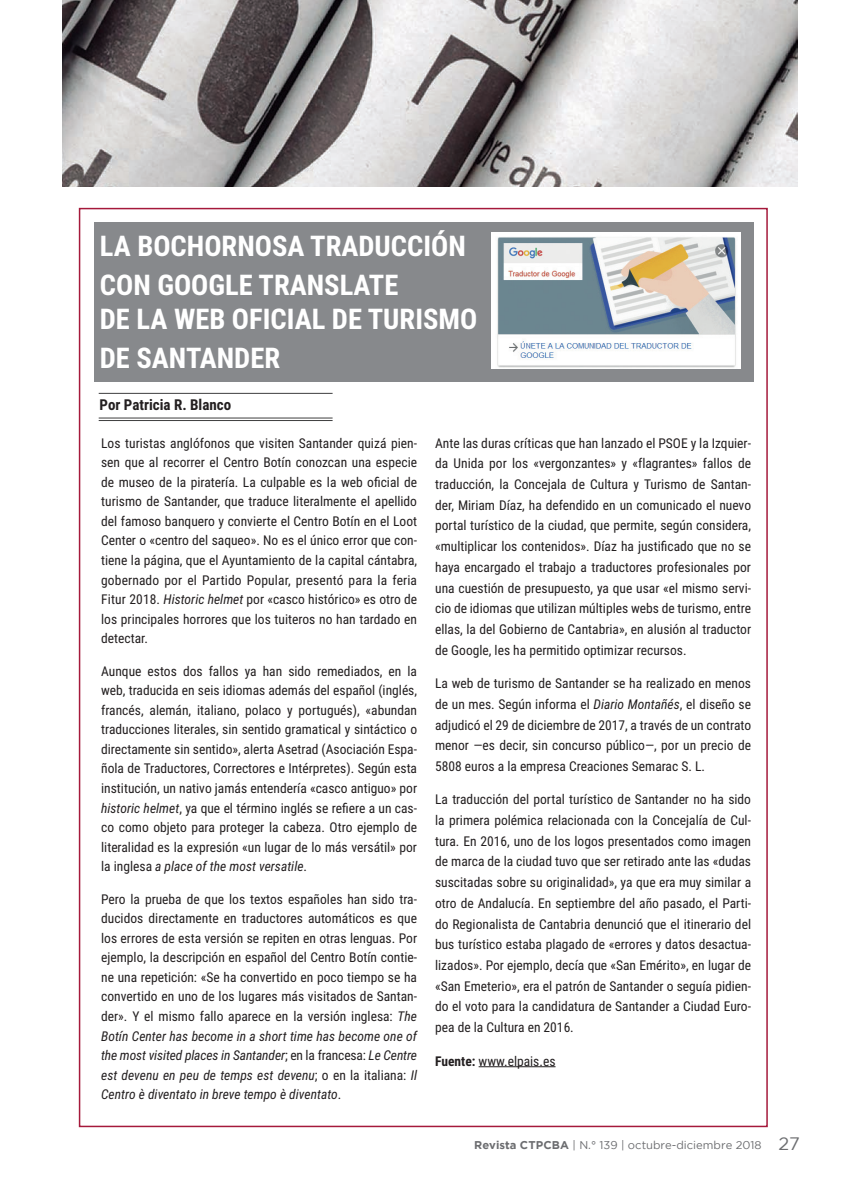
<style>
.page{position:relative;width:851px;height:1191px;background:#fff}
.page>*{position:absolute;margin:0;border:0;box-sizing:border-box;transform-origin:0 0}
.t1{font:700 28.5px/38.7px "Roboto Condensed";color:#fff}
.t2{font:700 15px "Roboto Condensed";color:#231f20}
.t3{font:13.5px/19.5px "Roboto Condensed";color:#231f20;text-align:justify}
.t4{font:11.25px "Gotham";color:#6c6d70}
.s1{font-style:italic}
.s2{font-weight:700}
.s3{font-size:18px}
</style>
<div class="page">
<hr style="left:478px;top:1066px;width:77px;height:1px;background:#231f20">
<div style="left:94px;top:222px;width:660px;height:160px;background:#87898c"></div>
<hr style="left:99px;top:418px;width:233px;height:1px;background:#3e3e3f">
<hr style="left:99px;top:420px;width:233px;height:1px;background:#3e3e3f">
<hr style="left:99px;top:393px;width:233px;height:1px;background:#3e3e3f">
<img style="left:62px;top:0;width:735px;height:187px">
<img style="left:491px;top:233px;width:249px;height:136px">
<h1 class="t1" style="left:100px;top:225px;width:367px">LA BOCHORNOSA TRADUCCIÓN<br>CON GOOGLE TRANSLATE</h1>
<h1 class="t1" style="left:100px;top:299px;width:379px">DE LA WEB OFICIAL DE TURISMO<br>DE SANTANDER</h1>
<p class="t2" style="left:100px;top:394px;width:133px">Por Patricia R. Blanco</p>
<p class="t3" style="left:101px;top:432px;width:317px">Los turistas anglófonos que visiten Santander quizá pien&shy;sen que al recorrer el Centro Botín conozcan una especie de museo de la piratería. La culpable es la web oficial de turismo de Santander, que traduce literalmente el apellido del famoso banquero y convierte el Centro Botín en el Loot Center o «centro del saqueo». No es el único error que con&shy;tiene la página, que el Ayuntamiento de la capital cántabra, gobernado por el Partido Popular, presentó para la feria Fitur 2018. <span class="s1">Historic helmet</span> por «casco histórico» es otro de los principales horrores que los tuiteros no han tardado en detectar.</p>
<p class="t3" style="left:101px;top:660px;width:317px">Aunque estos dos fallos ya han sido remediados, en la web, traducida en seis idiomas además del español (inglés, francés, alemán, italiano, polaco y portugués), «abundan traducciones literales, sin sentido gramatical y sintáctico o directamente sin sentido», alerta Asetrad (Asociación Espa&shy;ñola de Traductores, Correctores e Intérpretes). Según esta institución, un nativo jamás entendería «casco antiguo» por <span class="s1">historic helmet</span>, ya que el término inglés se refiere a un cas&shy;co como objeto para proteger la cabeza. Otro ejemplo de literalidad es la expresión «un lugar de lo más versátil» por la inglesa <span class="s1">a place of the most versatile</span>.</p>
<p class="t3" style="left:101px;top:888px;width:317px">Pero la prueba de que los textos españoles han sido tra&shy;ducidos directamente en traductores automáticos es que los errores de esta versión se repiten en otras lenguas. Por ejemplo, la descripción en español del Centro Botín contie&shy;ne una repetición: «Se ha convertido en poco tiempo se ha convertido en uno de los lugares más visitados de Santan&shy;der». Y el mismo fallo aparece en la versión inglesa: <span class="s1">The Botín Center has become in a short time has become one of the most visited places in Santander</span>; en la francesa: <span class="s1">Le Centre est devenu en peu de temps est devenu</span>; o en la italiana: <span class="s1">Il Centro è diventato in breve tempo è diventato</span>.</p>
<p class="t3" style="left:435px;top:432px;width:317px;line-height:20.7px">Ante las duras críticas que han lanzado el PSOE y la Izquier&shy;da Unida por los «vergonzantes» y «flagrantes» fallos de traducción, la Concejala de Cultura y Turismo de Santan&shy;der, Miriam Díaz, ha defendido en un comunicado el nuevo portal turístico de la ciudad, que permite, según considera, «multiplicar los contenidos». Díaz ha justificado que no se haya encargado el trabajo a traductores profesionales por una cuestión de presupuesto, ya que usar «el mismo servi&shy;cio de idiomas que utilizan múltiples webs de turismo, entre ellas, la del Gobierno de Cantabria», en alusión al traductor de Google, les ha permitido optimizar recursos.</p>
<p class="t3" style="left:435px;top:672px;width:317px;line-height:20.7px">La web de turismo de Santander se ha realizado en menos de un mes. Según informa el <span class="s1">Diario Montañés</span>, el diseño se adjudicó el 29 de diciembre de 2017, a través de un contrato menor —es decir, sin concurso público—, por un precio de 5808 euros a la empresa Creaciones Semarac S. L.</p>
<p class="t3" style="left:435px;top:788px;width:317px;line-height:20.7px">La traducción del portal turístico de Santander no ha sido la primera polémica relacionada con la Concejalía de Cul&shy;tura. En 2016, uno de los logos presentados como imagen de marca de la ciudad tuvo que ser retirado ante las «dudas suscitadas sobre su originalidad», ya que era muy similar a otro de Andalucía. En septiembre del año pasado, el Parti&shy;do Regionalista de Cantabria denunció que el itinerario del bus turístico estaba plagado de «errores y datos desactua&shy;lizados». Por ejemplo, decía que «San Emérito», en lugar de «San Emeterio», era el patrón de Santander o seguía pidien&shy;do el voto para la candidatura de Santander a Ciudad Euro&shy;pea de la Cultura en 2016.</p>
<p class="t3" style="left:435px;top:1050px;width:122px"><span class="s2">Fuente:</span> www.elpais.es</p>
<p class="t4" style="left:474px;top:1138px;width:327px"><span class="s2">Revista CTPCBA</span> | N.° 139 | octubre-diciembre 2018 <span class="s3">27</span></p>
</div>
